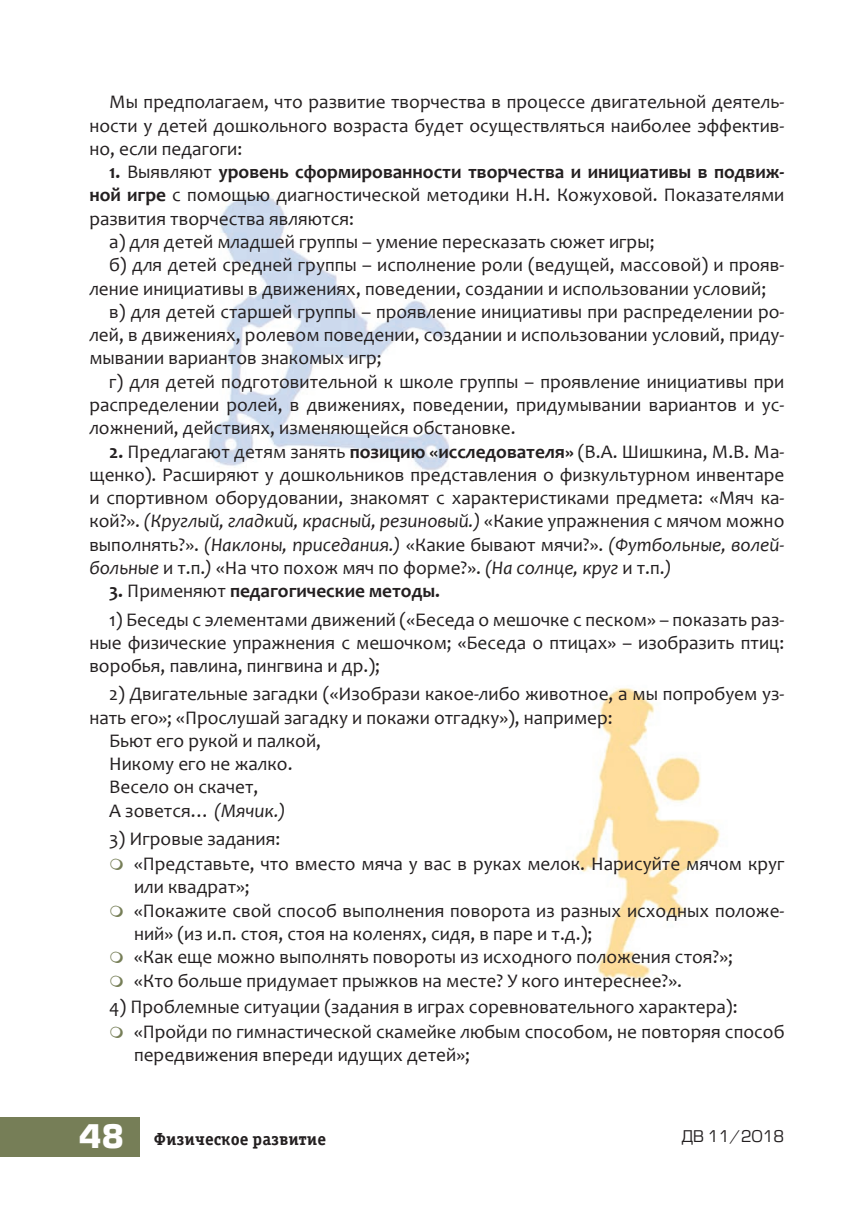
<style>
.page{position:relative;width:844px;height:1216px;background:#fff}
.page>*{position:absolute;margin:0;border:0;box-sizing:border-box;transform-origin:0 0}
.t1{font:19.25px/23.3px "Candara";color:#231f20;text-align:justify}
.t2{font:700 19.25px "Candara";color:#231f20}
.t3{font:17.5px "Officina Serif Bold ITC";color:#231f20}
.t4{font:15.75px "Europe";color:#231f20}
.s1{font-weight:400}
.s2{font-weight:700}
.s3{font-style:italic}
.s4{font-family:"Europe";font-weight:700;font-size:31.5px;color:#fff}
</style>
<div class="page">
<div style="left:0;top:1116px;width:139px;height:40px;background:#767e57"></div>
<img style="left:208px;top:194px;width:242px;height:277px">
<img style="left:574px;top:688px;width:146px;height:293px">
<p class="t1" style="left:89px;top:90px;width:696px;text-indent:20px">Мы предполагаем, что развитие творчества в процессе двигательной деятель&shy;ности у детей дошкольного возраста будет осуществляться наиболее эффектив&shy;но, если педагоги:</p>
<p class="t2" style="left:109px;top:160px;width:676px">1. <span class="s1">Выявляют</span> уровень сформированности творчества и инициативы в подвиж-</p>
<p class="t1" style="left:89px;top:183px;width:696px"><span class="s2">ной игре</span> с помощью диагностической методики Н.Н. Кожуховой. Показателями</p>
<p class="t1" style="left:89px;top:206px;width:266px">развития творчества являются:</p>
<p class="t1" style="left:109px;top:230px;width:546px">а) для детей младшей группы – умение пересказать сюжет игры;</p>
<p class="t1" style="left:109px;top:253px;width:676px">б) для детей средней группы – исполнение роли (ведущей, массовой) и прояв-</p>
<p class="t1" style="left:89px;top:276px;width:678px">ление инициативы в движениях, поведении, создании и использовании условий;</p>
<p class="t1" style="left:109px;top:300px;width:676px">в) для детей старшей группы – проявление инициативы при распределении ро-</p>
<p class="t1" style="left:89px;top:323px;width:696px">лей, в движениях, ролевом поведении, создании и использовании условий, приду-</p>
<p class="t1" style="left:89px;top:346px;width:294px">мывании вариантов знакомых игр;</p>
<p class="t1" style="left:109px;top:369px;width:676px">г) для детей подготовительной к школе группы – проявление инициативы при</p>
<p class="t1" style="left:89px;top:393px;width:696px">распределении ролей, в движениях, поведении, придумывании вариантов и ус-</p>
<p class="t1" style="left:89px;top:416px;width:427px">ложнений, действиях, изменяющейся обстановке.</p>
<p class="t1" style="left:89px;top:439px;width:696px;text-indent:20px"><span class="s2">2.</span> Предлагают детям занять <span class="s2">позицию «исследователя»</span> (В.А. Шишкина, М.В. Ма&shy;щенко). Расширяют у дошкольников представления о физкультурном инвентаре и спортивном оборудовании, знакомят с характеристиками предмета: «Мяч ка&shy;кой?». <span class="s3">(Круглый, гладкий, красный, резиновый.)</span> «Какие упражнения с мячом можно выполнять?». <span class="s3">(Наклоны, приседания.)</span> «Какие бывают мячи?». <span class="s3">(Футбольные, волей&shy;больные</span> и т.п.<span class="s3">)</span> «На что похож мяч по форме?». <span class="s3">(На солнце, круг</span> и т.п.<span class="s3">)</span></p>
<p class="t2" style="left:109px;top:579px;width:332px">3. <span class="s1">Применяют</span> педагогические методы.</p>
<p class="t1" style="left:89px;top:607px;width:696px;text-indent:20px">1) Беседы с элементами движений («Беседа о мешочке с песком» – показать раз&shy;ные физические упражнения с мешочком; «Беседа о птицах» – изобразить птиц: воробья, павлина, пингвина и др.);</p>
<p class="t1" style="left:109px;top:682px;width:676px">2) Двигательные загадки («Изобрази какое-либо животное, а мы попробуем уз-</p>
<p class="t1" style="left:89px;top:705px;width:524px">нать его»; «Прослушай загадку и покажи отгадку»), например:</p>
<p class="t1" style="left:109px;top:728px;width:213px">Бьют его рукой и палкой,</p>
<p class="t1" style="left:109px;top:752px;width:185px">Никому его не жалко.</p>
<p class="t1" style="left:109px;top:775px;width:151px">Весело он скачет,</p>
<p class="t1" style="left:109px;top:798px;width:178px">А зовется… <span class="s3">(Мячик.)</span></p>
<p class="t1" style="left:134px;top:826px;width:651px;line-height:25px;text-indent:-25px">3) Игровые задания:<br>«Представьте, что вместо мяча у вас в руках мелок. Нарисуйте мячом круг</p>
<p class="t1" style="left:134px;top:875px;width:651px;text-align:left">или квадрат»;<br>«Покажите свой способ выполнения поворота из разных исходных положе&shy;ний» (из и.п. стоя, стоя на коленях, сидя, в паре и т.д.);<br>«Как еще можно выполнять повороты из исходного положения стоя?»;<br>«Кто больше придумает прыжков на месте? У кого интереснее?».</p>
<p class="t1" style="left:134px;top:994px;width:651px;line-height:25px;text-indent:-25px">4) Проблемные ситуации (задания в играх соревновательного характера): «Пройди по гимнастической скамейке любым способом, не повторяя способ</p>
<p class="t1" style="left:134px;top:1043px;width:337px">передвижения впереди идущих детей»;</p>
<p class="t3" style="left:79px;top:1128px;width:249px"><span class="s4">48</span> Физическое развитие</p>
<p class="t4" style="left:681px;top:1127px;width:104px">ДВ 11/2018</p>
</div>
